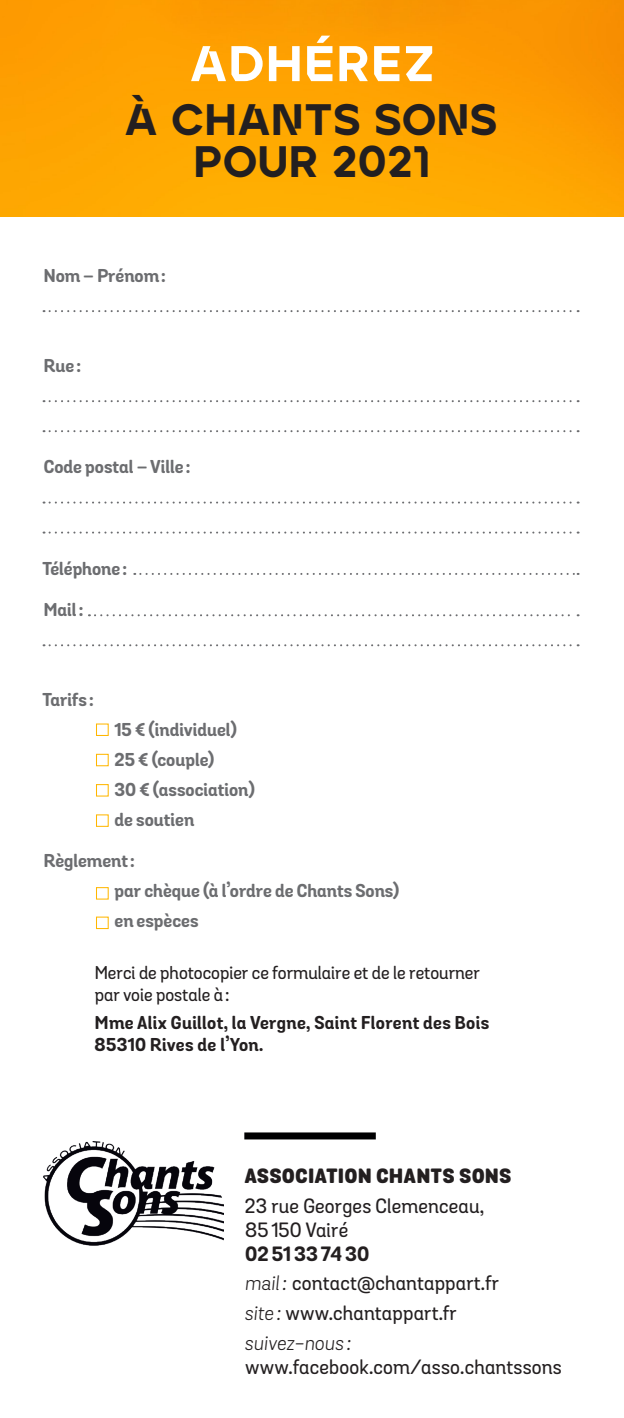
<style>
.page{position:relative;width:624px;height:1418px;background:#fff}
.page>*{position:absolute;margin:0;border:0;box-sizing:border-box;transform-origin:0 0}
.TITRE_PAGE{font:50px "Ardela Edge Variable X02";letter-spacing:.04em;color:#fff}
.TITRE_PAGE-2{font:44px/42px "Ardela Edge Variable X02";letter-spacing:.02em;color:#231f20;text-align:center}
.CORPS_DE_TEXTE{font:500 20px/24px "Grota Sans Alt Rd";letter-spacing:.01em;color:#231f20}
.CORPS_DE_TEXTE-2{font:900 20px "Grota Sans Alt Rd";letter-spacing:.04em;color:#231f20}
.t1{font:700 18px/30px "Grota Sans Alt Rd";color:#6c6d70}
.t2{font:500 18px/22px "Grota Sans Alt Rd";color:#231f20}
.t3{font:700 18px/22px "Grota Sans Alt Rd";letter-spacing:.02em;color:#231f20}
.s1{font-weight:700}
.s2{font-weight:400;font-style:italic}
</style>
<div class="page">
<img style="left:0;top:0;width:624px;height:217px">
<img style="left:43px;top:1141px;width:181px;height:105px">
<div style="left:96px;top:723px;width:13px;height:13px;border:1px solid #ffb701"></div>
<div style="left:96px;top:753px;width:13px;height:13px;border:1px solid #ffb701"></div>
<div style="left:96px;top:784px;width:13px;height:12px;border:1px solid #ffb701"></div>
<div style="left:96px;top:887px;width:13px;height:12px;border:1px solid #ffb701"></div>
<div style="left:96px;top:916px;width:13px;height:13px;border:1px solid #ffb701"></div>
<svg style="left:44px;top:310px;width:534px;height:2px"></svg>
<svg style="left:44px;top:400px;width:534px;height:2px"></svg>
<svg style="left:44px;top:430px;width:534px;height:2px"></svg>
<svg style="left:44px;top:501px;width:534px;height:2px"></svg>
<svg style="left:44px;top:531px;width:534px;height:2px"></svg>
<svg style="left:134px;top:573px;width:444px;height:2px"></svg>
<svg style="left:89px;top:614px;width:489px;height:2px"></svg>
<svg style="left:44px;top:644px;width:534px;height:2px"></svg>
<div style="left:244px;top:1132px;width:132px;height:7px;background:#000001"></div>
<p class="TITRE_PAGE" style="left:190px;top:29px;width:246px">ADHÉREZ</p>
<p class="TITRE_PAGE-2" style="left:124px;top:96px;width:374px">À CHANTS SONS<br>POUR 2021</p>
<p class="t1" style="left:44px;top:261px;width:123px">Nom – Prénom:</p>
<p class="t1" style="left:44px;top:351px;width:39px">Rue :</p>
<p class="t1" style="left:44px;top:453px;width:148px">Code postal – Ville :</p>
<p class="t1" style="left:42px;top:554px;width:86px">Téléphone :</p>
<p class="t1" style="left:44px;top:595px;width:41px">Mail:</p>
<p class="t1" style="left:42px;top:685px;width:53px">Tarifs :</p>
<p class="t1" style="left:115px;top:715px;width:124px">15 € (individuel)<br>25 € (couple)</p>
<p class="t1" style="left:115px;top:775px;width:142px">30 € (association) de soutien</p>
<p class="t1" style="left:44px;top:847px;width:92px">Règlement:</p>
<p class="t1" style="left:115px;top:877px;width:286px">par chèque (à l’ordre de Chants Sons)</p>
<p class="t1" style="left:115px;top:907px;width:85px">en espèces</p>
<p class="t2" style="left:95px;top:962px;width:387px">Merci de photocopier ce formulaire et de le retourner par voie postale à:</p>
<p class="t3" style="left:95px;top:1012px;width:396px">Mme Alix Guillot, la Vergne, Saint Florent des Bois<br>85310 Rives de l’Yon.</p>
<p class="CORPS_DE_TEXTE-2" style="left:245px;top:1163px;width:268px">ASSOCIATION CHANTS SONS</p>
<p class="CORPS_DE_TEXTE" style="left:245px;top:1194px;width:241px">23 rue Georges Clemenceau,<br>85 150 Vairé<br><span class="s1">02 51337430</span></p>
<p class="CORPS_DE_TEXTE" style="left:245px;top:1272px;width:256px"><span class="s2">mail :</span> contact@chantappart.fr</p>
<p class="CORPS_DE_TEXTE" style="left:245px;top:1301px;width:214px"><span class="s2">site :</span> www.chantappart.fr</p>
<p class="CORPS_DE_TEXTE" style="left:245px;top:1331px;width:318px"><span class="s2">suivez-nous : </span>www.facebook.com/asso.chantssons</p>
</div>
